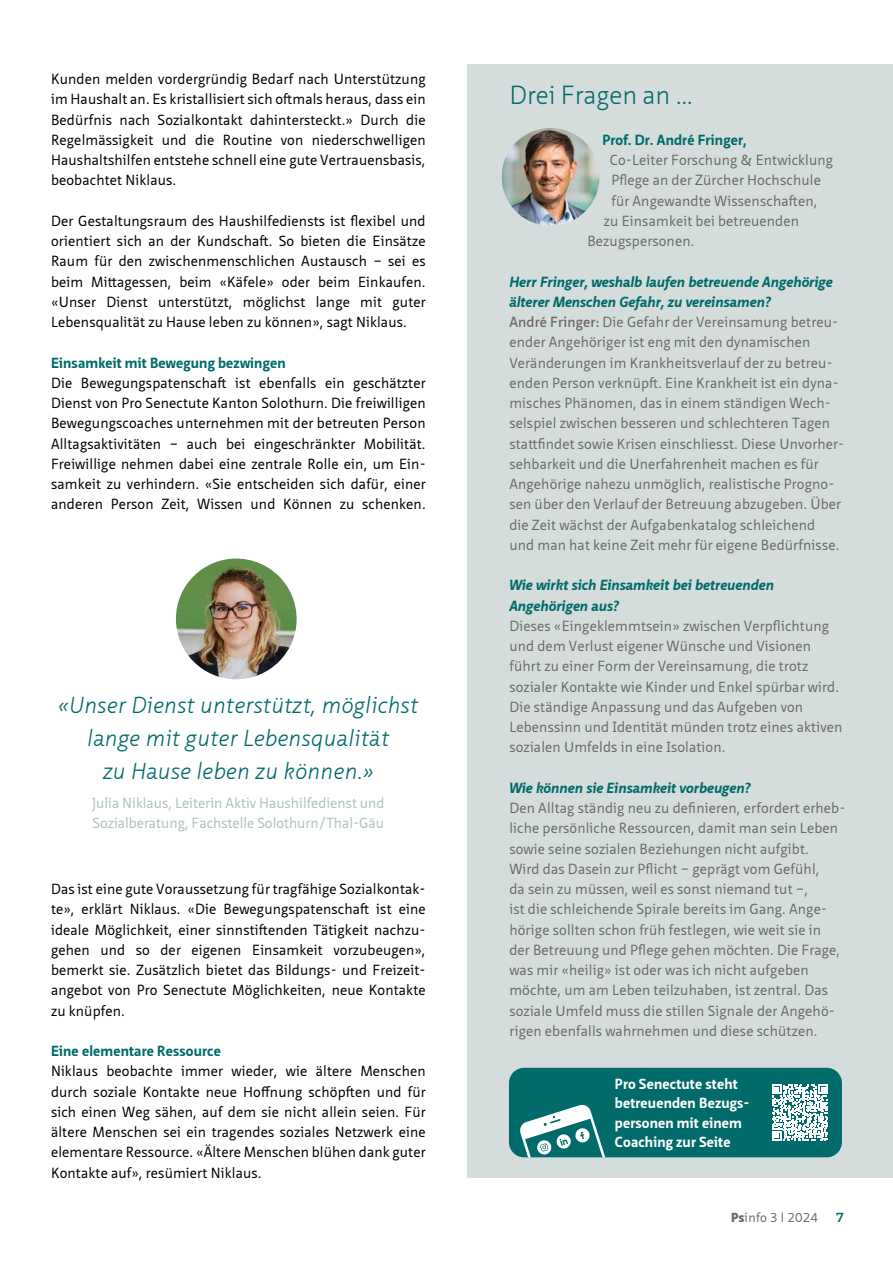
<style>
.page{position:relative;width:893px;height:1263px;background:#fff}
.page>*{position:absolute;margin:0;border:0;box-sizing:border-box;transform-origin:0 0}
.t1{font:300 25.5px "Neue Sans Pro";color:#006b6a}
.t2{font:italic 300 22.5px/33px "Neue Sans Pro";letter-spacing:.01em;color:#006b6a;text-align:center}
.t3{font:14.25px/20.2px "Neue Sans Pro";letter-spacing:.01em;color:#6c6a63}
.t4{font:14.25px/20.2px "Neue Sans Pro";letter-spacing:.01em;color:#000;text-align:justify}
.t5{font:14.25px/20.2px "Neue Sans Pro";color:#aec1be}
.t6{font:italic 700 14.25px/20.2px "Neue Sans Pro";letter-spacing:.01em;color:#006b6a}
.t7{font:700 14.25px "Neue Sans Pro";letter-spacing:.01em;color:#006b6a}
.t8{font:700 14.25px/19.5px "Neue Sans Pro";letter-spacing:.01em;color:#fff}
.t9{font:12.75px "Neue Sans Pro";color:#6c6a63}
.t10{font:700 12.75px "Neue Sans Pro";color:#006b6a}
.s1{font-weight:700;font-style:italic;color:#006b6a}
.s2{font-weight:600}
.s3{font-weight:900}
.s4{font-size:12.45px}
</style>
<div class="page">
<img style="left:176px;top:558px;width:121px;height:121px;border-radius:60px">
<div style="left:468px;top:64px;width:425px;height:1114px;background:#d5dddc"></div>
<img style="left:502px;top:128px;width:97px;height:98px;border-radius:49px">
<div style="left:509px;top:1068px;width:333px;height:89px;background:#006b6a;border-radius:15px"></div>
<svg style="left:519px;top:1105px;width:86px;height:52px"></svg>
<svg style="left:772px;top:1084px;width:56px;height:56px"></svg>
<p class="t4" style="left:51px;top:69px;width:376px">Kunden melden vordergründig Bedarf nach Unterstützung im Haushalt an. Es kristallisiert sich oftmals heraus, dass ein Bedürfnis nach Sozialkontakt dahintersteckt.» Durch die Regelmässigkeit und die Routine von niederschwelligen Haushaltshilfen entstehe schnell eine gute Vertrauensbasis, beobachtet Niklaus.</p>
<p class="t4" style="left:51px;top:210px;width:376px">Der Gestaltungsraum des Haushilfediensts ist flexibel und orientiert sich an der Kundschaft. So bieten die Einsätze Raum für den zwischenmenschlichen Austausch – sei es beim Mittagessen, beim «Käfele» oder beim Einkaufen. «Unser Dienst unterstützt, möglichst lange mit guter Lebensqualität zu Hause leben zu können», sagt Niklaus.</p>
<p class="t7" style="left:51px;top:353px;width:236px">Einsamkeit mit Bewegung bezwingen</p>
<p class="t4" style="left:51px;top:372px;width:376px">Die Bewegungspatenschaft ist ebenfalls ein geschätzter Dienst von Pro Senectute Kanton Solothurn. Die freiwilligen Bewegungscoaches unternehmen mit der betreuten Person Alltagsaktivitäten – auch bei eingeschränkter Mobilität.<br>Freiwillige nehmen dabei eine zentrale Rolle ein, um Ein&shy;samkeit zu verhindern. «Sie entscheiden sich dafür, einer anderen Person Zeit, Wissen und Können zu schenken.</p>
<h2 class="t2" style="left:59px;top:688px;width:361px">«Unser Dienst unterstützt, möglichst lange mit guter Lebensqualität<br>zu Hause leben zu können.»</h2>
<p class="t5" style="left:92px;top:793px;width:294px">Julia Niklaus, Leiterin Aktiv Haushilfedienst und<br>Sozialberatung, Fachstelle Solothurn/Thal-Gäu</p>
<p class="t4" style="left:51px;top:879px;width:376px;text-align:left">Das ist eine gute Voraussetzung für tragfähige Sozialkontak&shy;te», erklärt Niklaus. «Die Bewegungspatenschaft ist eine ideale Möglichkeit, einer sinnstiftenden Tätigkeit nachzu&shy;gehen und so der eigenen Einsamkeit vorzubeugen», bemerkt sie. Zusätzlich bietet das Bildungs- und Freizeit&shy;angebot von Pro Senectute Möglichkeiten, neue Kontakte zu knüpfen.</p>
<p class="t7" style="left:51px;top:1042px;width:171px">Eine elementare Ressource</p>
<p class="t4" style="left:51px;top:1061px;width:376px">Niklaus beobachte immer wieder, wie ältere Menschen durch soziale Kontakte neue Hoffnung schöpften und für sich einen Weg sähen, auf dem sie nicht allein seien. Für ältere Menschen sei ein tragendes soziales Netzwerk eine elementare Ressource. «Ältere Menschen blühen dank guter Kontakte auf», resümiert Niklaus.</p>
<h1 class="t1" style="left:509px;top:79px;width:185px">Drei Fragen an …</h1>
<p class="t7" style="left:602px;top:130px;width:146px">Prof. Dr. André Fringer,</p>
<p class="t3" style="left:610px;top:150px;width:225px">Co-Leiter Forschung &amp; Entwicklung</p>
<p class="t3" style="left:611px;top:170px;width:211px">Pflege an der Zürcher Hochschule</p>
<p class="t3" style="left:611px;top:190px;width:208px">für Angewandte Wissenschaften,</p>
<p class="t3" style="left:604px;top:210px;width:197px">zu Einsamkeit bei betreuenden</p>
<p class="t3" style="left:587px;top:231px;width:109px">Bezugspersonen.</p>
<p class="t3" style="left:509px;top:271px;width:336px"><span class="s1">Herr Fringer, weshalb laufen betreuende Angehörige älterer Menschen Gefahr, zu vereinsamen?<br></span><span class="s2">André Fringer:</span> Die Gefahr der Vereinsamung betreu&shy;ender Angehöriger ist eng mit den dynamischen Veränderungen im Krankheitsverlauf der zu betreu&shy;enden Person verknüpft. Eine Krankheit ist ein dyna&shy;misches Phänomen, das in einem ständigen Wech&shy;selspiel zwischen besseren und schlechteren Tagen stattfindet sowie Krisen einschliesst. Diese Unvorher&shy;sehbarkeit und die Unerfahrenheit machen es für Angehörige nahezu unmöglich, realistische Progno&shy;sen über den Verlauf der Betreuung abzugeben. Über die Zeit wächst der Aufgabenkatalog schleichend<br>und man hat keine Zeit mehr für eigene Bedürfnisse.</p>
<p class="t6" style="left:509px;top:575px;width:266px">Wie wirkt sich Einsamkeit bei betreuenden<br>Angehörigen aus?</p>
<p class="t3" style="left:509px;top:615px;width:335px">Dieses «Eingeklemmtsein» zwischen Verpflichtung und dem Verlust eigener Wünsche und Visionen führt zu einer Form der Vereinsamung, die trotz sozialer Kontakte wie Kinder und Enkel spürbar wird.<br>Die ständige Anpassung und das Aufgeben von Lebenssinn und Identität münden trotz eines aktiven sozialen Umfelds in eine Isolation.</p>
<p class="t6" style="left:509px;top:777px;width:243px">Wie können sie Einsamkeit vorbeugen?</p>
<p class="t3" style="left:509px;top:798px;width:338px">Den Alltag ständig neu zu definieren, erfordert erheb&shy;liche persönliche Ressourcen, damit man sein Leben sowie seine sozialen Beziehungen nicht aufgibt.<br>Wird das Dasein zur Pflicht – geprägt vom Gefühl,<br>da sein zu müssen, weil es sonst niemand tut –,<br>ist die schleichende Spirale bereits im Gang. Ange&shy;hörige sollten schon früh festlegen, wie weit sie in<br>der Betreuung und Pflege gehen möchten. Die Frage, was mir «heilig» ist oder was ich nicht aufgeben möchte, um am Leben teilzuhaben, ist zentral. Das soziale Umfeld muss die stillen Signale der Angehö&shy;rigen ebenfalls wahrnehmen und diese schützen.</p>
<p class="t8" style="left:615px;top:1074px;width:134px">Pro Senectute steht betreuenden Bezugs&shy;personen mit einem<br>Coaching zur Seite</p>
<p class="t9" style="left:731px;top:1209px;width:88px"><span class="s3">Ps</span>info <span class="s4">3</span> l <span class="s4">2024</span></p>
<p class="t10" style="left:836px;top:1209px;width:9px">7</p>
</div>
